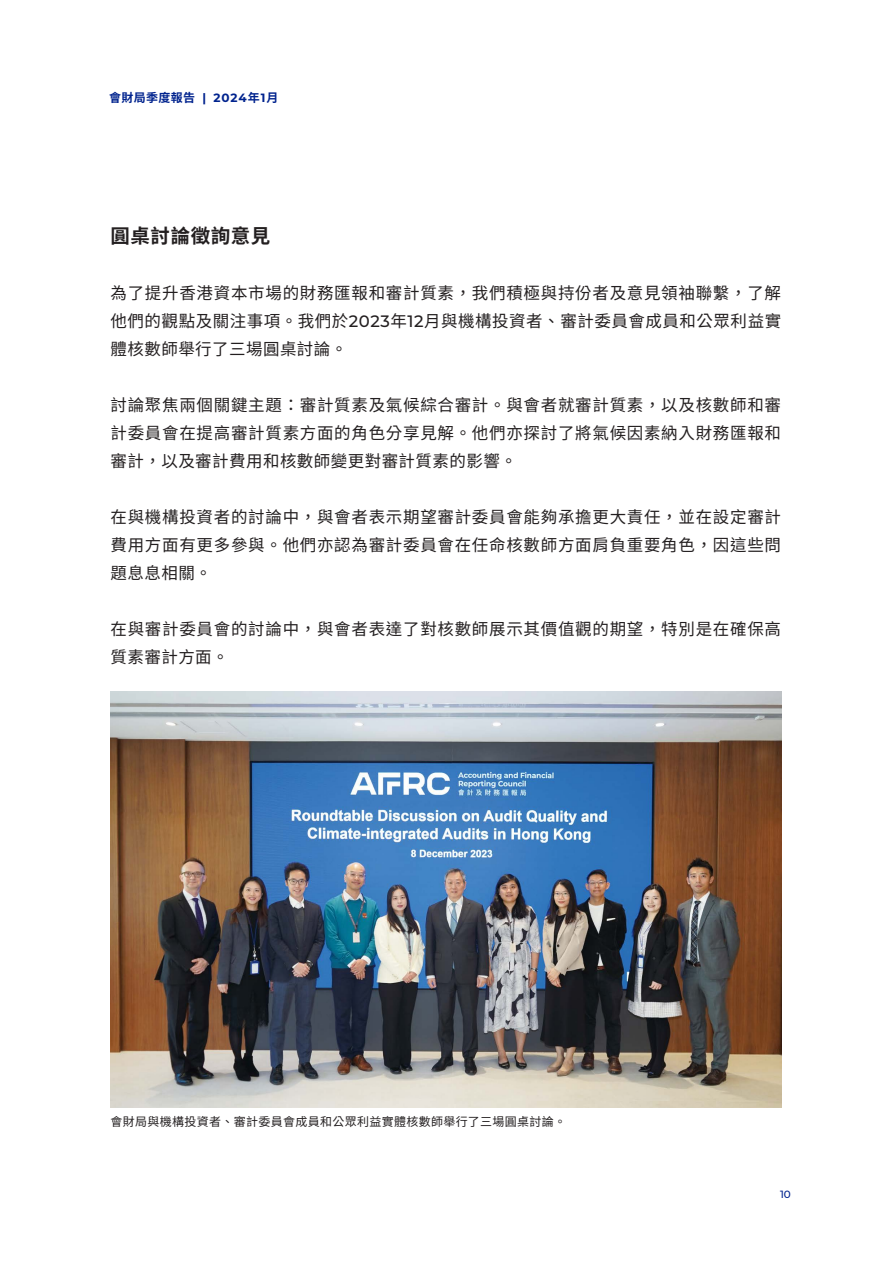
<style>
.page{position:relative;width:893px;height:1263px;background:#fff}
.page>*{position:absolute;margin:0;border:0;box-sizing:border-box;transform-origin:0 0}
.t1{font:700 19.5px "Noto Sans TC";letter-spacing:.03em;color:#231f20}
.t2{font:16.5px/28px "Noto Sans TC";letter-spacing:.045em;color:#231f20;text-align:justify}
.t3{font:12px "Noto Sans TC";letter-spacing:.025em;color:#231f20}
.t4{font:700 12px "Noto Sans TC";letter-spacing:.03em;color:#00238e}
.t5{font:500 10.5px "Montserrat";color:#00238e}
.s1{font-family:"Montserrat"}
.s2{font-family:"Montserrat";font-weight:500}
</style>
<div class="page">
<img style="left:111px;top:691px;width:670px;height:417px">
<p class="t4" style="left:109px;top:91px;width:171px">會財局季度報告 <span class="s1">| 2024</span>年<span class="s1">1</span>月</p>
<p class="t1" style="left:111px;top:224px;width:161px">圓桌討論徵詢意見</p>
<p class="t2" style="left:111px;top:279px;width:672px">為了提升香港資本市場的財務匯報和審計質素，我們積極與持份者及意見領袖聯繫，了解他們的觀點及關注事項。我們於<span class="s2">2023</span>年<span class="s2">12</span>月與機構投資者、審計委員會成員和公眾利益實體核數師舉行了三場圓桌討論。</p>
<p class="t2" style="left:111px;top:391px;width:672px">討論聚焦兩個關鍵主題：審計質素及氣候綜合審計。與會者就審計質素，以及核數師和審計委員會在提高審計質素方面的角色分享見解。他們亦探討了將氣候因素納入財務匯報和審計，以及審計費用和核數師變更對審計質素的影響。</p>
<p class="t2" style="left:111px;top:503px;width:672px">在與機構投資者的討論中，與會者表示期望審計委員會能夠承擔更大責任，並在設定審計費用方面有更多參與。他們亦認為審計委員會在任命核數師方面肩負重要角色，因這些問題息息相關。</p>
<p class="t2" style="left:111px;top:615px;width:672px">在與審計委員會的討論中，與會者表達了對核數師展示其價值觀的期望，特別是在確保高質素審計方面。</p>
<p class="t3" style="left:111px;top:1114px;width:457px">會財局與機構投資者、審計委員會成員和公眾利益實體核數師舉行了三場圓桌討論。</p>
<p class="t5" style="left:780px;top:1187px;width:12px">10</p>
</div>
